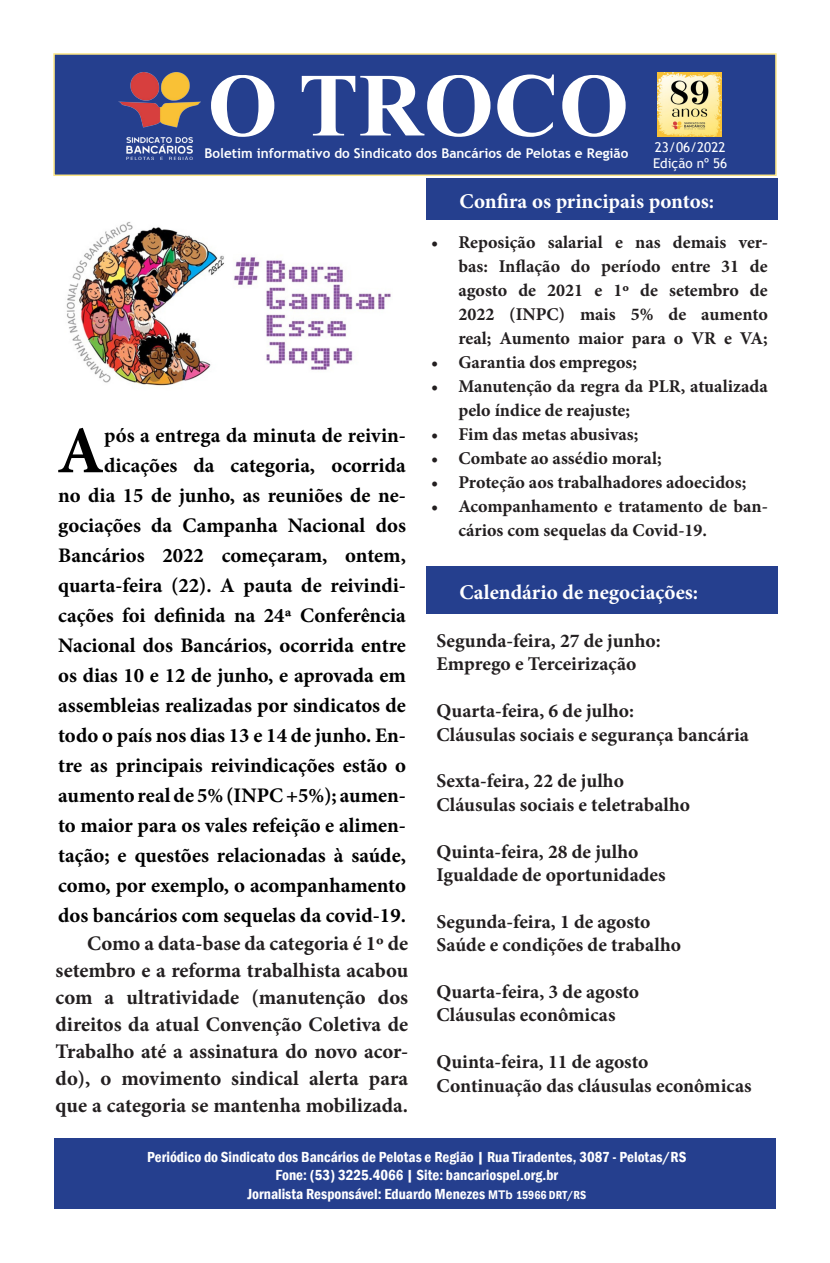
<style>
.page{position:relative;width:830px;height:1263px;background:#fff}
.page>*{position:absolute;margin:0;border:0;box-sizing:border-box;transform-origin:0 0}
.t1{font:700 90px "Times New Roman";color:#fff}
.t2{font:700 66.9px "Minion Pro";color:#000}
.t3{font:700 21px "Minion Pro";color:#fff}
.t4{font:700 20.7px/30px "Minion Pro";color:#000;text-align:right}
.t5{font:700 20.7px/27px "Minion Pro";color:#231f20;text-align:justify}
.t6{font:700 19.5px "Minion Pro";color:#231f20}
.t7{font:700 18px/24px "Minion Pro";color:#231f20}
.t8{font:600 condensed 15px "Franklin Gothic";color:#fff}
.t9{font:700 13.5px "Trebuchet MS";color:#fff}
.t10{font:13.5px "Trebuchet MS";color:#fff}
.s1{font-family:"Arial";font-weight:700;font-stretch:normal;font-size:12px}
.s2{font-size:12px}
</style>
<div class="page">
<div style="left:54px;top:1138px;width:721px;height:71px;background:#253f8e"></div>
<div style="left:53px;top:53px;width:723px;height:123px;background:#253f8e;border:2px solid #fae484"></div>
<img style="left:657px;top:73px;width:64px;height:64px">
<div style="left:426px;top:566px;width:351px;height:48px;background:#253f8e"></div>
<img style="left:66px;top:221px;width:325px;height:165px">
<div style="left:426px;top:178px;width:351px;height:41px;background:#253f8e"></div>
<img style="left:118px;top:72px;width:82px;height:88px">
<p class="t1" style="left:207px;top:43px;width:422px">O TROCO</p>
<p class="t9" style="left:204px;top:145px;width:425px">Boletim informativo do Sindicato dos Bancários de Pelotas e Região</p>
<p class="t10" style="left:654px;top:139px;width:72px">23/06/2022</p>
<p class="t10" style="left:652px;top:155px;width:76px">Edição nº 56</p>
<p class="t4" style="left:58px;top:420px;width:349px">pós a entrega da minuta de reivin&shy;dicações da categoria, ocorrida<br>no dia 15 de junho, as reuniões de ne&shy;gociações da Campanha Nacional dos Bancários 2022 começaram, ontem, quarta-feira (22). A pauta de reivindi&shy;cações foi definida na 24ª Conferência Nacional dos Bancários, ocorrida entre os dias 10 e 12 de junho, e aprovada em assembleias realizadas por sindicatos de todo o país nos dias 13 e 14 de junho. En&shy;tre as principais reivindicações estão o aumento real de 5% (INPC +5%); aumen&shy;to maior para os vales refeição e alimen&shy;tação; e questões relacionadas à saúde, como, por exemplo, o acompanhamento dos bancários com sequelas da covid-19.</p>
<p class="t5" style="left:56px;top:930px;width:354px;text-indent:31px">Como a data-base da categoria é 1º de setembro e a reforma trabalhista acabou com a ultratividade (manutenção dos direitos da atual Convenção Coletiva de Trabalho até a assinatura do novo acor&shy;do), o movimento sindical alerta para que a categoria se mantenha mobilizada.</p>
<p class="t2" style="left:57px;top:404px;width:49px">A</p>
<p class="t3" style="left:459px;top:186px;width:256px">Confira os principais pontos:</p>
<p class="t7" style="left:458px;top:230px;width:311px;text-align:justify;text-indent:-27px">• Reposição salarial e nas demais ver&shy;bas: Inflação do período entre 31 de agosto de 2021 e 1º de setembro de 2022 (INPC) mais 5% de aumento real; Aumento maior para o VR e VA;</p>
<p class="t7" style="left:431px;top:350px;width:207px">• Garantia dos empregos;</p>
<p class="t7" style="left:458px;top:374px;width:311px;text-indent:-27px">• Manutenção da regra da PLR, atualizada pelo índice de reajuste;</p>
<p class="t7" style="left:431px;top:422px;width:208px">• Fim das metas abusivas;</p>
<p class="t7" style="left:431px;top:446px;width:232px">• Combate ao assédio moral;</p>
<p class="t7" style="left:431px;top:470px;width:316px">• Proteção aos trabalhadores adoecidos;</p>
<p class="t7" style="left:458px;top:494px;width:311px;text-indent:-27px">• Acompanhamento e tratamento de ban&shy;cários com sequelas da Covid-19.</p>
<p class="t3" style="left:459px;top:577px;width:240px">Calendário de negociações:</p>
<p class="t6" style="left:436px;top:627px;width:225px">Segunda-feira, 27 de junho:</p>
<p class="t6" style="left:436px;top:650px;width:201px">Emprego e Terceirização</p>
<p class="t6" style="left:436px;top:697px;width:199px">Quarta-feira, 6 de julho:</p>
<p class="t6" style="left:436px;top:720px;width:314px">Cláusulas sociais e segurança bancária</p>
<p class="t6" style="left:436px;top:767px;width:189px">Sexta-feira, 22 de julho</p>
<p class="t6" style="left:436px;top:791px;width:255px">Cláusulas sociais e teletrabalho</p>
<p class="t6" style="left:436px;top:837px;width:203px">Quinta-feira, 28 de julho</p>
<p class="t6" style="left:436px;top:861px;width:230px">Igualdade de oportunidades</p>
<p class="t6" style="left:436px;top:908px;width:215px">Segunda-feira, 1 de agosto</p>
<p class="t6" style="left:436px;top:931px;width:246px">Saúde e condições de trabalho</p>
<p class="t6" style="left:436px;top:978px;width:204px">Quarta-feira, 3 de agosto</p>
<p class="t6" style="left:436px;top:1001px;width:180px">Cláusulas econômicas</p>
<p class="t6" style="left:436px;top:1048px;width:213px">Quinta-feira, 11 de agosto</p>
<p class="t6" style="left:436px;top:1071px;width:316px">Continuação das cláusulas econômicas</p>
<p class="t8" style="left:147px;top:1146px;width:540px">Periódico do Sindicato dos Bancários de Pelotas e Região | Rua Tiradentes, 3087 - Pelotas/RS</p>
<p class="t8" style="left:275px;top:1164px;width:284px">Fone: (53) 3225.4066 | Site: bancariospel.org.br</p>
<p class="t8" style="left:247px;top:1184px;width:340px">Jornalista Responsável: Eduardo Menezes <span class="s1">MTb</span> <span class="s2">15966 DRT/RS</span></p>
</div>
